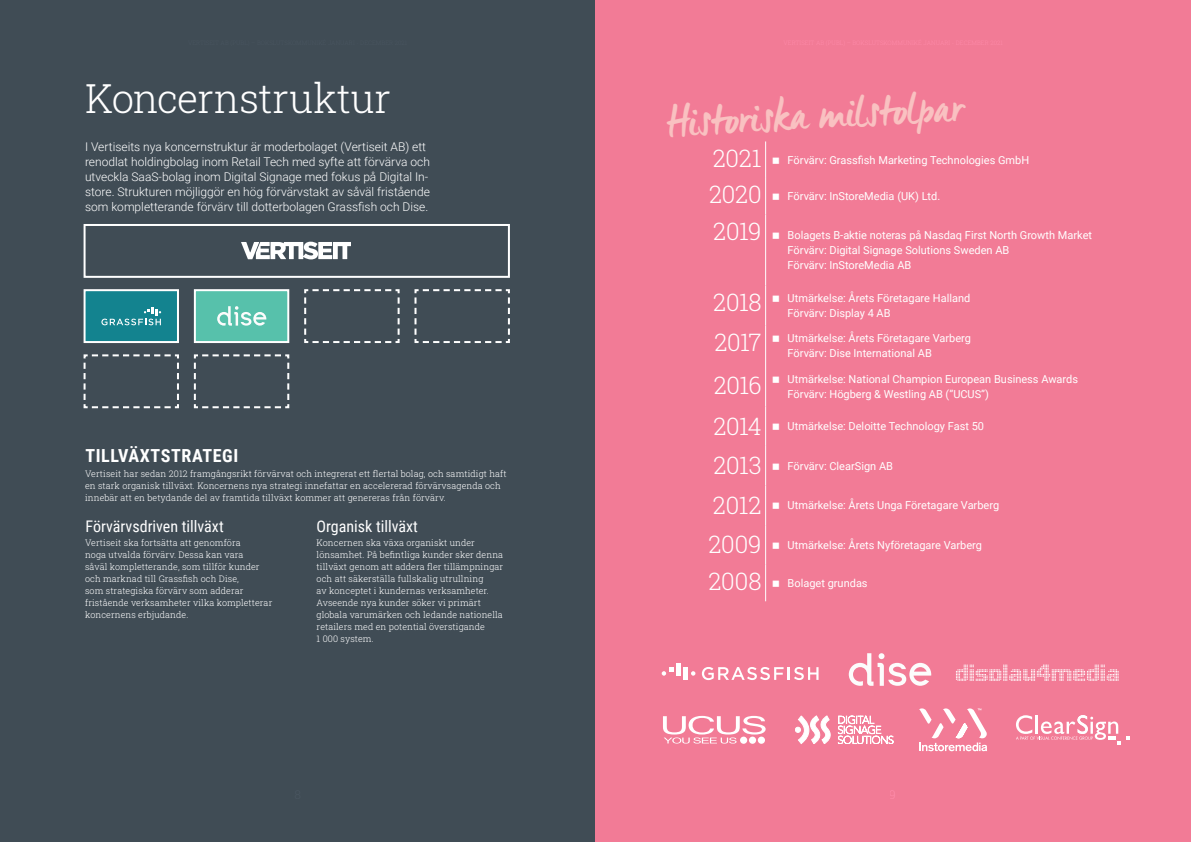
<style>
.page{position:relative;width:1191px;height:842px;background:#fff}
.page>*{position:absolute;margin:0;border:0;box-sizing:border-box;transform-origin:0 0}
.Manus_Smooth{font:44px "Manus Smooth";color:#f9c1c1}
.HL1_40_50{font:300 40px "Roboto Slab";letter-spacing:-.01em;color:#fff}
.t1{font:300 24px "Roboto Slab";letter-spacing:-.015em;color:#fff}
.t2{font:700 18px "Roboto Condensed";letter-spacing:.035em;color:#fff}
.t3{font:16px "Roboto Condensed";color:#fff}
.Ingress_12_15{font:300 12px/15px "Roboto";color:#fff}
.t4{font:11px/15px "Roboto";color:#fff}
.Brödtext{font:300 9px/12px "Roboto Slab";letter-spacing:.01em;color:#fff}
</style>
<div class="page">
<div style="left:0;top:0;width:595px;height:841px;background:#404c55"></div>
<div style="left:595px;top:0;width:596px;height:842px;background:#f27b96"></div>
<hr style="left:765px;top:141px;width:1px;height:37px;background:#fff">
<hr style="left:765px;top:178px;width:1px;height:36px;background:#fff">
<hr style="left:765px;top:214px;width:1px;height:71px;background:#fff">
<hr style="left:765px;top:285px;width:1px;height:41px;background:#fff">
<hr style="left:765px;top:326px;width:1px;height:40px;background:#fff">
<hr style="left:765px;top:366px;width:1px;height:40px;background:#fff">
<hr style="left:765px;top:406px;width:1px;height:40px;background:#fff">
<hr style="left:765px;top:446px;width:1px;height:39px;background:#fff">
<hr style="left:765px;top:485px;width:1px;height:40px;background:#fff">
<hr style="left:765px;top:525px;width:1px;height:40px;background:#fff">
<hr style="left:765px;top:565px;width:1px;height:36px;background:#fff">
<svg style="left:1016px;top:715px;width:104px;height:29px"></svg>
<svg style="left:663px;top:716px;width:102px;height:27px"></svg>
<div style="left:740px;top:737px;width:7px;height:7px;background:#fff;border-radius:50%"></div>
<div style="left:749px;top:737px;width:7px;height:7px;background:#fff;border-radius:50%"></div>
<div style="left:758px;top:737px;width:7px;height:7px;background:#fff;border-radius:50%"></div>
<svg style="left:848px;top:653px;width:83px;height:33px"></svg>
<svg style="left:956px;top:664px;width:162px;height:16px"></svg>
<svg style="left:838px;top:716px;width:55px;height:28px"></svg>
<svg style="left:795px;top:716px;width:35px;height:28px"></svg>
<svg style="left:919px;top:708px;width:68px;height:43px"></svg>
<div style="left:84px;top:224px;width:426px;height:54px;border:2px solid #fff"></div>
<div style="left:84px;top:289px;width:95px;height:54px;background:#13838f;border:2px solid #fff"></div>
<div style="left:194px;top:289px;width:95px;height:54px;background:#57c1ab;border:2px solid #fff"></div>
<svg style="left:304px;top:289px;width:96px;height:54px"></svg>
<svg style="left:414px;top:289px;width:96px;height:54px"></svg>
<svg style="left:83px;top:354px;width:96px;height:55px"></svg>
<svg style="left:193px;top:354px;width:97px;height:55px"></svg>
<svg style="left:101px;top:307px;width:60px;height:18px"></svg>
<svg style="left:217px;top:306px;width:49px;height:20px"></svg>
<svg style="left:661px;top:667px;width:12px;height:9px"></svg>
<svg style="left:691px;top:671px;width:4px;height:5px"></svg>
<hr style="left:676px;top:663px;width:4px;height:13px;background:#fff">
<hr style="left:684px;top:667px;width:4px;height:13px;background:#fff">
<svg style="left:702px;top:667px;width:116px;height:13px"></svg>
<svg style="left:241px;top:242px;width:110px;height:17px"></svg>
<p class="HL1_40_50" style="left:85px;top:72px;width:307px">Koncernstruktur</p>
<p class="Ingress_12_15" style="left:85px;top:139px;width:346px">I Vertiseits nya koncernstruktur är moderbolaget (Vertiseit AB) ett renodlat holdingbolag inom Retail Tech med syfte att förvärva och utveckla SaaS-bolag inom Digital Signage med fokus på Digital In&shy;store. Strukturen möjliggör en hög förvärvstakt av såväl fristående som kompletterande förvärv till dotterbolagen Grassfish och Dise.</p>
<h4 class="t2" style="left:85px;top:443px;width:154px">TILLVÄXTSTRATEGI</h4>
<p class="Brödtext" style="left:85px;top:467px;width:423px">Vertiseit har sedan 2012 framgångsrikt förvärvat och integrerat ett flertal bolag, och samtidigt haft en stark organisk tillväxt. Koncernens nya strategi innefattar en accelererad förvärvsagenda och innebär att en betydande del av framtida tillväxt kommer att genereras från förvärv.</p>
<h4 class="t3" style="left:85px;top:515px;width:140px">Förvärvsdriven tillväxt</h4>
<p class="Brödtext" style="left:85px;top:537px;width:189px">Vertiseit ska fortsätta att genomföra<br>noga utvalda förvärv. Dessa kan vara<br>såväl kompletterande, som tillför kunder och marknad till Grassfish och Dise,<br>som strategiska förvärv som adderar fristående verksamheter vilka kompletterar koncernens erbjudande.</p>
<h4 class="t3" style="left:317px;top:515px;width:103px">Organisk tillväxt</h4>
<p class="Brödtext" style="left:317px;top:537px;width:188px">Koncernen ska växa organiskt under lönsamhet. På befintliga kunder sker denna tillväxt genom att addera fler tillämpningar och att säkerställa fullskalig utrullning<br>av konceptet i kundernas verksamheter.<br>Avseende nya kunder söker vi primärt globala varumärken och ledande nationella retailers med en potential överstigande<br>1 000 system.</p>
<p class="Manus_Smooth" style="left:665px;top:95px;width:299px;rotate:-3deg">Histo riska milsto lpar</p>
<p class="t1" style="left:713px;top:141px;width:50px">2021</p>
<p class="t4" style="left:787px;top:152px;width:243px">Förvärv: Grassfish Marketing Technologies GmbH</p>
<p class="t1" style="left:709px;top:178px;width:54px">2020</p>
<p class="t4" style="left:787px;top:188px;width:154px">Förvärv: InStoreMedia (UK) Ltd.</p>
<p class="t1" style="left:713px;top:214px;width:50px">2019</p>
<p class="t4" style="left:787px;top:227px;width:306px">Bolagets B-aktie noteras på Nasdaq First North Growth Market<br>Förvärv: Digital Signage Solutions Sweden AB<br>Förvärv: InStoreMedia AB</p>
<p class="t1" style="left:713px;top:285px;width:50px">2018</p>
<p class="t4" style="left:787px;top:290px;width:184px">Utmärkelse: Årets Företagare Halland<br>Förvärv: Display 4 AB</p>
<p class="t1" style="left:714px;top:326px;width:49px">2017</p>
<p class="t4" style="left:787px;top:331px;width:185px">Utmärkelse: Årets Företagare Varberg<br>Förvärv: Dise International AB</p>
<p class="t1" style="left:714px;top:369px;width:49px">2016</p>
<p class="t4" style="left:787px;top:371px;width:292px">Utmärkelse: National Champion European Business Awards<br>Förvärv: Högberg &amp; Westling AB (”UCUS”)</p>
<p class="t1" style="left:713px;top:409px;width:50px">2014</p>
<p class="t4" style="left:787px;top:418px;width:198px">Utmärkelse: Deloitte Technology Fast 50</p>
<p class="t1" style="left:713px;top:449px;width:50px">2013</p>
<p class="t4" style="left:787px;top:458px;width:107px">Förvärv: ClearSign AB</p>
<p class="t1" style="left:713px;top:489px;width:50px">2012</p>
<p class="t4" style="left:787px;top:498px;width:213px">Utmärkelse: Årets Unga Företagare Varberg</p>
<p class="t1" style="left:708px;top:528px;width:55px">2009</p>
<p class="t4" style="left:787px;top:537px;width:196px">Utmärkelse: Årets Nyföretagare Varberg</p>
<p class="t1" style="left:708px;top:565px;width:55px">2008</p>
<p class="t4" style="left:787px;top:575px;width:81px">Bolaget grundas</p>
</div>
